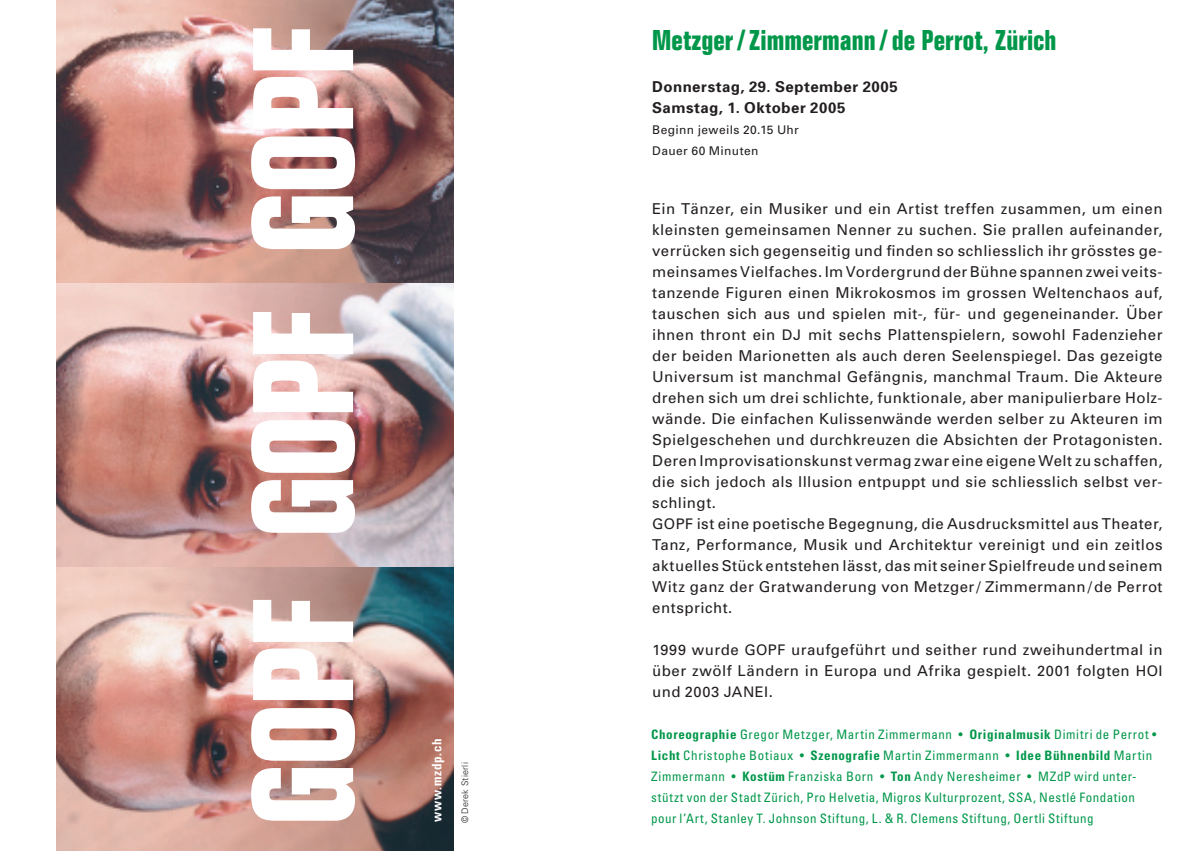
<style>
.page{position:relative;width:1191px;height:851px;background:#fff}
.page>*{position:absolute;margin:0;border:0;box-sizing:border-box;transform-origin:0 0}
.t1{font:700 condensed 140px "Folio";letter-spacing:-.015em;color:#fff}
.t2{font:700 condensed 28px "Folio";letter-spacing:.005em;color:#00974a}
.t3{font:15px/21px "Univers";letter-spacing:.03em;color:#231f20}
.t4{font:700 15px/21px "Univers";letter-spacing:.035em;color:#231f20}
.t5{font:14.6px "Univers";letter-spacing:.035em;color:#231f20}
.t6{font:condensed 13px/21px "Univers";letter-spacing:.045em;color:#00974a}
.t7{font:700 condensed 13px "Univers";letter-spacing:.05em;color:#fff}
.t8{font:12px/21px "Univers";letter-spacing:.035em;color:#231f20}
.t9{font:300 9px "Univers";letter-spacing:.03em;color:#231f20}
.s1{font-size:14.6px}
.s2{font-size:15px}
.s3{font-weight:700}
</style>
<div class="page">
<img style="left:57px;top:0;width:397px;height:850px">
<h1 class="t1" style="left:226px;top:825px;width:802px;rotate:-90deg">GOPF GOPF GOPF</h1>
<p class="t7" style="left:429px;top:822px;width:85px;rotate:-90deg">www.mzdp.ch</p>
<p class="t9" style="left:459px;top:822px;width:62px;rotate:-90deg">© Derek Stierli</p>
<h2 class="t2" style="left:652px;top:25px;width:406px">Metzger / Zimmermann / de Perrot, Zürich</h2>
<p class="t4" style="left:652px;top:76px;width:247px">Donnerstag, 29. September 2005<br>Samstag, 1. Oktober 2005</p>
<p class="t8" style="left:652px;top:119px;width:148px">Beginn jeweils 20.15 Uhr<br>Dauer 60 Minuten</p>
<p class="t3" style="left:652px;top:197px;width:512px">Ein Tänzer, ein Musiker und ein Artist treffen zusammen, um einen kleinsten gemeinsamen Nenner zu suchen. Sie prallen aufeinander, verrücken sich gegenseitig und finden so schliesslich ihr grösstes ge&shy;meinsames Vielfaches. Im Vordergrund der Bühne spannen zwei veits&shy;tanzende Figuren einen Mikrokosmos im grossen Weltenchaos auf, tauschen sich aus und spielen mit-, für- und gegeneinander. Über ihnen thront ein <span class="s1">DJ</span> mit sechs Plattenspielern, sowohl Fadenzieher der beiden Marionetten als auch deren Seelenspiegel. Das gezeigte Universum ist manchmal Gefängnis, manchmal Traum. Die Akteure drehen sich um drei schlichte, funktionale, aber manipulierbare Holz&shy;wände. Die einfachen Kulissenwände werden selber zu Akteuren im Spielgeschehen und durchkreuzen die Absichten der Protagonisten.<br>Deren Improvisationskunst vermag zwar eine eigene Welt zu schaffen, die sich jedoch als Illusion entpuppt und sie schliesslich selbst ver&shy;schlingt.<br><span class="s1">GOPF</span> ist eine poetische Begegnung, die Ausdrucksmittel aus Theater, Tanz, Performance, Musik und Architektur vereinigt und ein zeitlos aktuelles Stück entstehen lässt, das mit seiner Spielfreude und seinem Witz ganz der Gratwanderung von Metzger / Zimmermann / de Perrot entspricht.</p>
<p class="t3" style="left:652px;top:638px;width:512px"><span class="s1">1999</span> wurde <span class="s1">GOPF</span> uraufgeführt und seither rund zweihundertmal in über zwölf Ländern in Europa und Afrika gespielt. <span class="s1">2001</span> folgten <span class="s1">HOI</span></p>
<p class="t5" style="left:652px;top:682px;width:122px"><span class="s2">und</span> 2003 JANEI<span class="s2">.</span></p>
<p class="t6" style="left:651px;top:723px;width:507px"><span class="s3">Choreographie</span> Gregor Metzger, Martin Zimmermann • <span class="s3">Originalmusik</span> Dimitri de Perrot • <span class="s3">Licht</span> Christophe Botiaux • <span class="s3">Szenografie</span> Martin Zimmermann • <span class="s3">Idee Bühnenbild</span> Martin Zimmermann • <span class="s3">Kostüm</span> Franziska Born • <span class="s3">Ton</span> Andy Neresheimer • MZdP wird unter&shy;stützt von der Stadt Zürich, Pro Helvetia, Migros Kulturprozent, SSA, Nestlé Fondation</p>
<p class="t6" style="left:651px;top:807px;width:444px">pour l’Art, Stanley T. Johnson Stiftung, L. &amp; R. Clemens Stiftung, Oertli Stiftung</p>
</div>
